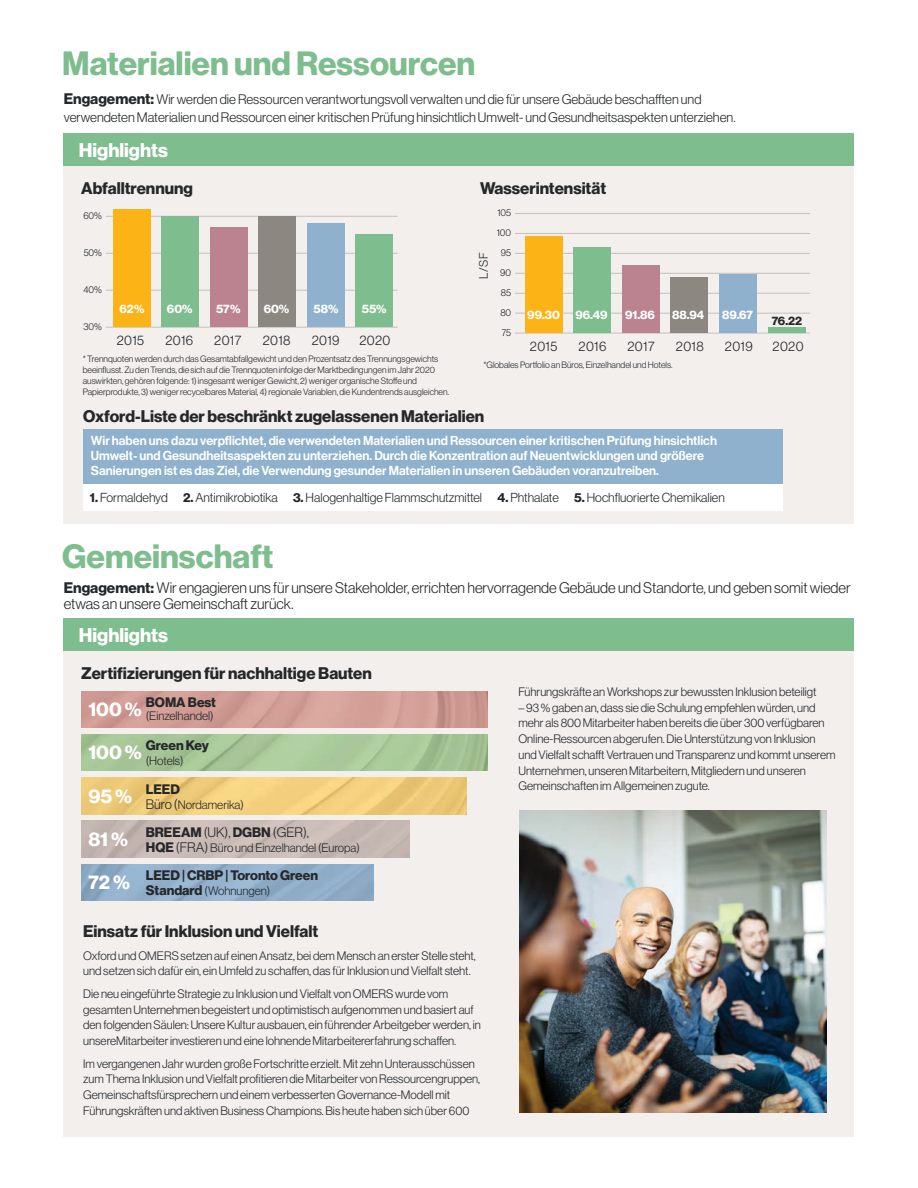
<style>
.page{position:relative;width:918px;height:1188px;background:#fff}
.page>*{position:absolute;margin:0;border:0;box-sizing:border-box;transform-origin:0 0}
.t1{font:33px "N Haas Grotesk DS Std 75 Bd";color:#7ebd8d}
.t2{font:19.5px "N Haas Grotesk DS Std 75 Bd";color:#fff}
.t3{font:18px "Myriad Pro";color:#231f20}
.t4{font:16.5px "N Haas Grotesk DS Std 75 Bd";color:#25282a}
.t5{font:15px/16.5px "N Haas Grotesk DS Std 45 Lt";color:#25282a}
.t6{font:13.5px/18px "N Haas Grotesk DS Std 45 Lt";color:#25282a}
.t7{font:13.5px "N Haas Grotesk DS Std 75 Bd";color:#25282a}
.t8{font:12.75px/15px "N Haas Grotesk DS Std 65 Md";color:#fff}
.t9{font:12.75px "N Haas Grotesk DS Std 45 Lt";color:#25282a}
.t10{font:12px/15.8px "N Haas Grotesk DS Std 45 Lt";color:#25282a}
.t11{font:12px "N Haas Grotesk DS Std 75 Bd";color:#fff}
.t12{font:12px "N Haas Grotesk DS Std 75 Bd";color:#25282a}
.t13{font:11.25px "Flama";color:#34495a}
.t14{font:9.75px "N Haas Grotesk DS Std 45 Lt";color:#25282a}
.t15{font:9px/10.8px "N Haas Grotesk DS Std 45 Lt";color:#25282a}
.s1{font-family:"N Haas Grotesk DS Std 75 Bd";font-size:15px}
.s2{font-family:"N Haas Grotesk DS Std 75 Bd"}
.s3{font-size:13.5px}
.s4{font-family:"N Haas Grotesk DS Std 75 Bd";font-size:13.5px}
</style>
<div class="page">
<div style="left:64px;top:645px;width:790px;height:492px;background:#f2efed"></div>
<img style="left:81px;top:691px;width:406px;height:37px">
<div style="left:64px;top:618px;width:790px;height:33px;background:#7ebd8d"></div>
<div style="left:64px;top:159px;width:790px;height:365px;background:#f2efed"></div>
<div style="left:64px;top:133px;width:790px;height:33px;background:#7ebd8d"></div>
<img style="left:81px;top:734px;width:406px;height:37px">
<img style="left:81px;top:778px;width:386px;height:36px">
<hr style="left:515px;top:333px;width:295px;height:1px;background:#c3c0bc">
<hr style="left:515px;top:313px;width:290px;height:1px;background:#c3c0bc">
<hr style="left:515px;top:293px;width:295px;height:1px;background:#c3c0bc">
<hr style="left:515px;top:273px;width:295px;height:1px;background:#c3c0bc">
<hr style="left:515px;top:253px;width:295px;height:1px;background:#c3c0bc">
<hr style="left:515px;top:233px;width:295px;height:1px;background:#c3c0bc">
<hr style="left:515px;top:213px;width:295px;height:1px;background:#c3c0bc">
<div style="left:670px;top:278px;width:38px;height:55px;background:#8c8881"></div>
<div style="left:622px;top:266px;width:37px;height:67px;background:#bb838f"></div>
<div style="left:573px;top:247px;width:38px;height:86px;background:#7ebd8d"></div>
<div style="left:525px;top:237px;width:37px;height:96px;background:#fcb315"></div>
<div style="left:719px;top:275px;width:38px;height:58px;background:#8fb1cd"></div>
<div style="left:768px;top:328px;width:38px;height:5px;background:#7ebd8d"></div>
<hr style="left:106px;top:327px;width:292px;height:1px;background:#c3c0bc">
<hr style="left:106px;top:290px;width:292px;height:1px;background:#c3c0bc">
<hr style="left:106px;top:253px;width:292px;height:1px;background:#c3c0bc">
<hr style="left:106px;top:216px;width:292px;height:1px;background:#c3c0bc">
<div style="left:355px;top:234px;width:38px;height:93px;background:#7ebd8d"></div>
<div style="left:307px;top:224px;width:37px;height:103px;background:#8fb1cd"></div>
<div style="left:259px;top:216px;width:37px;height:111px;background:#8c8881"></div>
<div style="left:210px;top:227px;width:38px;height:100px;background:#bb838f"></div>
<div style="left:162px;top:216px;width:37px;height:111px;background:#7ebd8d"></div>
<div style="left:113px;top:209px;width:38px;height:118px;background:#fcb315"></div>
<img style="left:519px;top:810px;width:307px;height:303px">
<div style="left:83px;top:430px;width:699px;height:76px;background:#8fb1cd"></div>
<div style="left:83px;top:484px;width:699px;height:26px;background:#fff"></div>
<h1 class="t1" style="left:62px;top:44px;width:415px">Materialien und Ressourcen</h1>
<p class="t6" style="left:64px;top:90px;width:673px"><span class="s1">Engagement:</span> Wir werden die Ressourcen verantwortungsvoll verwalten und die für unsere Gebäude beschafften und verwendeten Materialien und Ressourcen einer kritischen Prüfung hinsichtlich Umwelt- und Gesundheitsaspekten unterziehen.</p>
<h3 class="t3" style="left:3px;top:93px;width:196px">57% 60% 58% 54%</h3>
<h3 class="t3" style="left:312px;top:102px;width:312px">99.30 96.49 91.86 88.94 89.67 77.42</h3>
<h2 class="t2" style="left:79px;top:138px;width:91px">Highlights</h2>
<h3 class="t4" style="left:81px;top:178px;width:113px">Abfalltrennung</h3>
<h3 class="t4" style="left:480px;top:178px;width:128px">Wasserintensität</h3>
<p class="t14" style="left:83px;top:210px;width:20px">60%</p>
<p class="t14" style="left:497px;top:207px;width:15px">105</p>
<p class="t14" style="left:497px;top:227px;width:16px">100</p>
<p class="t13" style="left:80px;top:240px;width:20px">100</p>
<p class="t14" style="left:84px;top:247px;width:20px">50%</p>
<p class="t10" style="left:476px;top:279px;width:29px;rotate:-90deg">L/SF</p>
<p class="t14" style="left:501px;top:247px;width:12px">95</p>
<p class="t14" style="left:500px;top:267px;width:12px">90</p>
<p class="t13" style="left:86px;top:280px;width:14px">60</p>
<p class="t14" style="left:83px;top:284px;width:20px">40%</p>
<p class="t14" style="left:501px;top:287px;width:12px">85</p>
<p class="t11" style="left:119px;top:301px;width:26px">62%</p>
<p class="t11" style="left:167px;top:301px;width:27px">60%</p>
<p class="t11" style="left:216px;top:301px;width:26px">57%</p>
<p class="t11" style="left:264px;top:301px;width:27px">60%</p>
<p class="t11" style="left:313px;top:301px;width:26px">58%</p>
<p class="t11" style="left:362px;top:301px;width:26px">55%</p>
<p class="t14" style="left:500px;top:307px;width:12px">80</p>
<p class="t11" style="left:527px;top:308px;width:34px">99.30</p>
<p class="t11" style="left:575px;top:308px;width:34px">96.49</p>
<p class="t11" style="left:625px;top:308px;width:31px">91.86</p>
<p class="t11" style="left:672px;top:308px;width:34px">88.94</p>
<p class="t11" style="left:722px;top:308px;width:33px">89.67</p>
<p class="t14" style="left:84px;top:321px;width:20px">30%</p>
<p class="t13" style="left:81px;top:320px;width:14px">20</p>
<p class="t6" style="left:117px;top:332px;width:29px">2015</p>
<p class="t6" style="left:165px;top:332px;width:29px">2016</p>
<p class="t6" style="left:214px;top:332px;width:29px">2017</p>
<p class="t6" style="left:263px;top:332px;width:29px">2018</p>
<p class="t6" style="left:312px;top:332px;width:29px">2019</p>
<p class="t6" style="left:359px;top:332px;width:33px">2020</p>
<p class="t14" style="left:502px;top:327px;width:11px">75</p>
<p class="t6" style="left:530px;top:337px;width:29px">2015</p>
<p class="t6" style="left:579px;top:337px;width:29px">2016</p>
<p class="t6" style="left:628px;top:337px;width:29px">2017</p>
<p class="t6" style="left:676px;top:337px;width:29px">2018</p>
<p class="t6" style="left:725px;top:337px;width:29px">2019</p>
<p class="t15" style="left:83px;top:354px;width:368px">* Trennquoten werden durch das Gesamtabfallgewicht und den Prozentsatz des Trennungsgewichts beeinflusst. Zu den Trends, die sich auf die Trennquoten infolge der Marktbedingungen im Jahr 2020 auswirkten, gehören folgende: 1) insgesamt weniger Gewicht, 2) weniger organische Stoffe und Papierprodukte, 3) weniger recycelbares Material, 4) regionale Variablen, die Kundentrends ausgleichen.</p>
<p class="t15" style="left:483px;top:360px;width:191px">*Globales Portfolio an Büros, Einzelhandel und Hotels.</p>
<h3 class="t4" style="left:83px;top:406px;width:403px">Oxford-Liste der beschränkt zugelassenen Materialien</h3>
<p class="t8" style="left:91px;top:434px;width:628px">Wir haben uns dazu verpflichtet, die verwendeten Materialien und Ressourcen einer kritischen Prüfung hinsichtlich<br>Umwelt- und Gesundheitsaspekten zu unterziehen. Durch die Konzentration auf Neuentwicklungen und größere<br>Sanierungen ist es das Ziel, die Verwendung gesunder Materialien in unseren Gebäuden voranzutreiben.</p>
<p class="t9" style="left:90px;top:491px;width:636px"><span class="s2">1.</span> Formaldehyd <span class="s2">2.</span> Antimikrobiotika <span class="s2">3.</span> Halogenhaltige Flammschutzmittel <span class="s2">4.</span> Phthalate <span class="s2">5.</span> Hochfluorierte Chemikalien</p>
<h1 class="t1" style="left:62px;top:538px;width:213px">Gemeinschaft</h1>
<p class="t12" style="left:772px;top:313px;width:32px">76.22</p>
<p class="t6" style="left:773px;top:337px;width:33px">2020</p>
<p class="t5" style="left:64px;top:579px;width:789px"><span class="s2">Engagement:</span> Wir engagieren uns für unsere Stakeholder, errichten hervorragende Gebäude und Standorte, und geben somit wieder etwas an unsere Gemeinschaft zurück.</p>
<h2 class="t2" style="left:79px;top:624px;width:91px">Highlights</h2>
<h3 class="t4" style="left:81px;top:664px;width:292px">Zertifizierungen für nachhaltige Bauten</h3>
<h2 class="t2" style="left:88px;top:698px;width:55px">100 %</h2>
<p class="t7" style="left:146px;top:694px;width:72px">BOMA Best</p>
<p class="t10" style="left:146px;top:708px;width:69px">(Einzelhandel)</p>
<h2 class="t2" style="left:88px;top:741px;width:55px">100 %</h2>
<p class="t7" style="left:146px;top:737px;width:65px">Green Key</p>
<p class="t10" style="left:146px;top:753px;width:39px">(Hotels)</p>
<h2 class="t2" style="left:88px;top:784px;width:45px">95 %</h2>
<p class="t7" style="left:146px;top:781px;width:36px">LEED</p>
<p class="t10" style="left:146px;top:796px;width:100px"><span class="s3">Büro (</span>Nordamerika)</p>
<h2 class="t2" style="left:88px;top:828px;width:41px">81 %</h2>
<p class="t6" style="left:146px;top:823px;width:165px"><span class="s2">BREEAM</span> (UK), <span class="s2">DGBN</span> (GER),</p>
<p class="t10" style="left:146px;top:840px;width:216px"><span class="s4">HQE</span> <span class="s3">(FRA)</span> Büro und Einzelhandel (Europa)</p>
<h2 class="t2" style="left:88px;top:871px;width:43px">72 %</h2>
<p class="t7" style="left:146px;top:867px;width:174px">LEED | CRBP | Toronto Green</p>
<p class="t10" style="left:146px;top:883px;width:126px"><span class="s4">Standard</span> (Wohnungen)</p>
<h3 class="t4" style="left:83px;top:922px;width:237px">Einsatz für Inklusion und Vielfalt</h3>
<p class="t10" style="left:83px;top:948px;width:394px">Oxford und OMERS setzen auf einen Ansatz, bei dem Mensch an erster Stelle steht, und setzen sich dafür ein, ein Umfeld zu schaffen, das für Inklusion und Vielfalt steht.</p>
<p class="t10" style="left:83px;top:986px;width:399px">Die neu eingeführte Strategie zu Inklusion und Vielfalt von OMERS wurde vom gesamten Unternehmen begeistert und optimistisch aufgenommen und basiert auf den folgenden Säulen: Unsere Kultur ausbauen, ein führender Arbeitgeber werden, in unsereMitarbeiter investieren und eine lohnende Mitarbeitererfahrung schaffen.</p>
<p class="t10" style="left:83px;top:1056px;width:398px">Im vergangenen Jahr wurden große Fortschritte erzielt. Mit zehn Unterausschüssen zum Thema Inklusion und Vielfalt profitieren die Mitarbeiter von Ressourcengruppen, Gemeinschaftsfürsprechern und einem verbesserten Governance-Modell mit Führungskräften und aktiven Business Champions. Bis heute haben sich über 600</p>
<p class="t10" style="left:518px;top:684px;width:300px">Führungskräfte an Workshops zur bewussten Inklusion beteiligt</p>
<p class="t10" style="left:518px;top:700px;width:319px">– 93 % gaben an, dass sie die Schulung empfehlen würden, und mehr als 800 Mitarbeiter haben bereits die über 300 verfügbaren Online-Ressourcen abgerufen. Die Unterstützung von Inklusion und Vielfalt schafft Vertrauen und Transparenz und kommt unserem Unternehmen, unseren Mitarbeitern, Mitgliedern und unseren Gemeinschaften im Allgemeinen zugute.</p>
</div>
